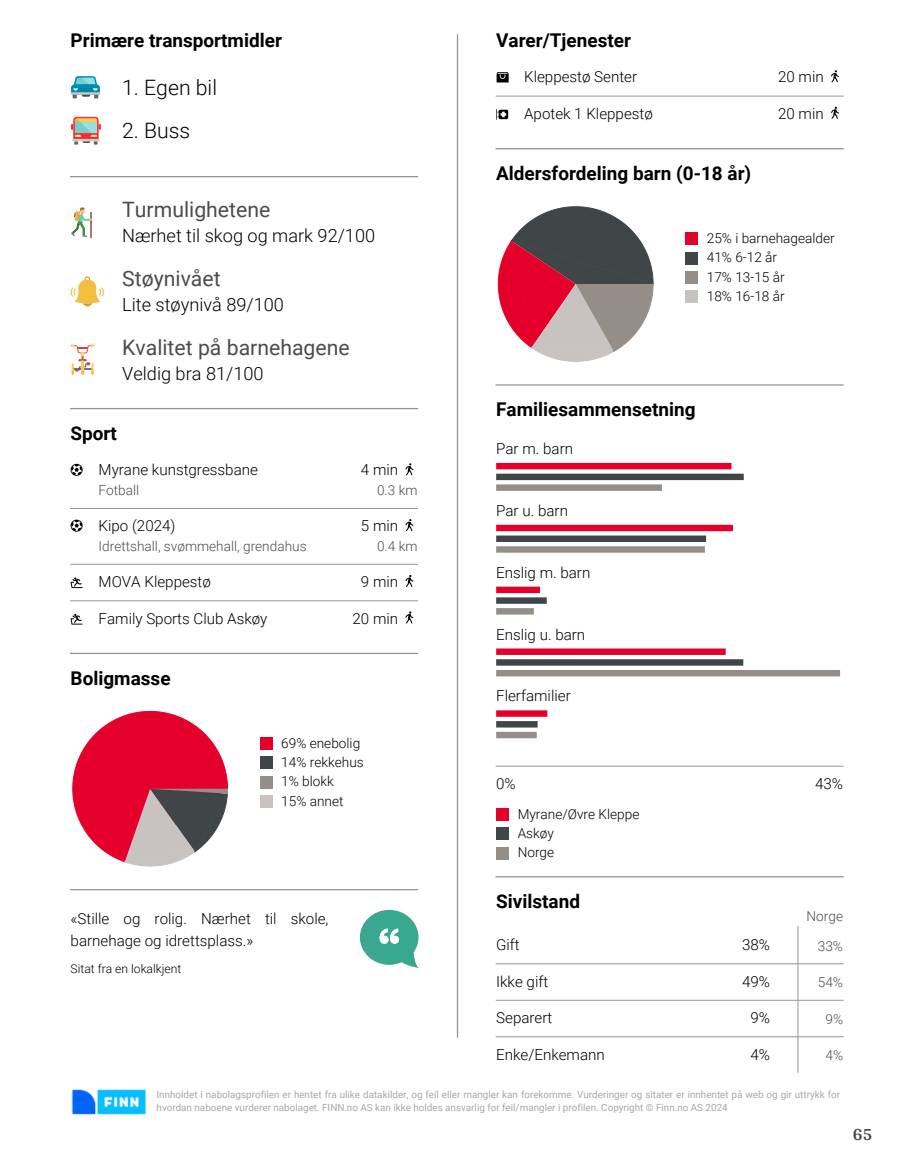
<style>
.page{position:relative;width:915px;height:1172px;background:#fff}
.page>*{position:absolute;margin:0;border:0;box-sizing:border-box;transform-origin:0 0}
.t1{font:21.15px "Roboto";color:#4c4c4c}
.t2{font:300 21.15px "Roboto";color:#000}
.t3{font:700 18.9px "Roboto";color:#000}
.t4{font:300 18.15px "Roboto";color:#000}
.t5{font:700 18px "Arya";color:#414749}
.t6{font:300 15.15px/21.5px "Roboto";color:#000}
.t7{font:300 13.65px/19.4px "Roboto";color:#000}
.t8{font:300 13.65px "Roboto";color:#4c4c4c}
.t9{font:300 12.15px "Roboto";color:#000}
.t10{font:9.9px/12.9px "Roboto";color:#a8a8a8}
</style>
<div class="page">
<hr style="left:456px;top:35px;width:2px;height:1002px;background:#939598">
<svg style="left:71px;top:76px;width:29px;height:22px"></svg>
<svg style="left:71px;top:117px;width:30px;height:28px"></svg>
<hr style="left:71px;top:176px;width:346px;height:1px;background:#939598">
<svg style="left:71px;top:207px;width:22px;height:30px"></svg>
<svg style="left:71px;top:276px;width:33px;height:30px"></svg>
<svg style="left:71px;top:345px;width:23px;height:30px"></svg>
<hr style="left:71px;top:408px;width:346px;height:1px;background:#939598">
<svg style="left:71px;top:464px;width:12px;height:12px"></svg>
<svg style="left:405px;top:463px;width:8px;height:12px"></svg>
<hr style="left:71px;top:508px;width:346px;height:1px;background:#939598">
<svg style="left:71px;top:520px;width:12px;height:12px"></svg>
<svg style="left:405px;top:519px;width:8px;height:12px"></svg>
<hr style="left:71px;top:564px;width:346px;height:1px;background:#939598">
<svg style="left:71px;top:577px;width:12px;height:11px"></svg>
<svg style="left:405px;top:575px;width:8px;height:12px"></svg>
<hr style="left:71px;top:600px;width:346px;height:1px;background:#939598">
<svg style="left:71px;top:614px;width:12px;height:11px"></svg>
<svg style="left:405px;top:611px;width:8px;height:12px"></svg>
<hr style="left:71px;top:653px;width:346px;height:1px;background:#939598">
<svg style="left:72px;top:711px;width:156px;height:156px"></svg>
<div style="left:260px;top:737px;width:12px;height:13px;background:#e4002b"></div>
<div style="left:260px;top:756px;width:12px;height:13px;background:#404548"></div>
<div style="left:260px;top:776px;width:12px;height:13px;background:#958e88"></div>
<div style="left:260px;top:795px;width:12px;height:13px;background:#c8c3c0"></div>
<hr style="left:71px;top:889px;width:346px;height:1px;background:#939598">
<svg style="left:360px;top:910px;width:58px;height:58px"></svg>
<svg style="left:496px;top:72px;width:12px;height:11px"></svg>
<svg style="left:831px;top:70px;width:7px;height:12px"></svg>
<hr style="left:496px;top:96px;width:346px;height:1px;background:#939598">
<svg style="left:496px;top:109px;width:12px;height:11px"></svg>
<svg style="left:831px;top:107px;width:7px;height:12px"></svg>
<hr style="left:496px;top:148px;width:346px;height:1px;background:#939598">
<svg style="left:497px;top:206px;width:156px;height:156px"></svg>
<div style="left:685px;top:232px;width:13px;height:13px;background:#e4002b"></div>
<div style="left:685px;top:252px;width:13px;height:13px;background:#404548"></div>
<div style="left:685px;top:271px;width:13px;height:13px;background:#958e88"></div>
<div style="left:685px;top:290px;width:13px;height:13px;background:#c8c3c0"></div>
<hr style="left:496px;top:384px;width:346px;height:2px;background:#939598">
<div style="left:496px;top:463px;width:235px;height:6px;background:#e4002b"></div>
<div style="left:496px;top:474px;width:247px;height:6px;background:#404548"></div>
<div style="left:496px;top:484px;width:165px;height:7px;background:#958e88"></div>
<div style="left:496px;top:525px;width:236px;height:6px;background:#e4002b"></div>
<div style="left:496px;top:535px;width:209px;height:7px;background:#404548"></div>
<div style="left:496px;top:546px;width:208px;height:7px;background:#958e88"></div>
<div style="left:496px;top:587px;width:44px;height:6px;background:#e4002b"></div>
<div style="left:496px;top:597px;width:50px;height:7px;background:#404548"></div>
<div style="left:496px;top:608px;width:37px;height:6px;background:#958e88"></div>
<div style="left:496px;top:648px;width:229px;height:7px;background:#e4002b"></div>
<div style="left:496px;top:659px;width:247px;height:7px;background:#404548"></div>
<div style="left:496px;top:670px;width:343px;height:6px;background:#958e88"></div>
<div style="left:496px;top:710px;width:51px;height:7px;background:#e4002b"></div>
<div style="left:496px;top:721px;width:41px;height:6px;background:#404548"></div>
<div style="left:496px;top:732px;width:40px;height:6px;background:#958e88"></div>
<hr style="left:496px;top:766px;width:346px;height:1px;background:#939598">
<div style="left:496px;top:808px;width:13px;height:13px;background:#e4002b"></div>
<div style="left:496px;top:827px;width:13px;height:13px;background:#404548"></div>
<div style="left:496px;top:847px;width:13px;height:12px;background:#958e88"></div>
<hr style="left:496px;top:876px;width:346px;height:1px;background:#939598">
<hr style="left:797px;top:926px;width:1px;height:146px;background:#939598">
<hr style="left:496px;top:963px;width:346px;height:1px;background:#939598">
<hr style="left:496px;top:1000px;width:346px;height:1px;background:#939598">
<hr style="left:496px;top:1036px;width:346px;height:1px;background:#939598">
<img style="left:71px;top:1089px;width:76px;height:26px">
<p class="t3" style="left:71px;top:27px;width:213px">Primære transportmidler</p>
<h1 class="t2" style="left:122px;top:73px;width:96px">1. Egen bil</h1>
<h1 class="t2" style="left:122px;top:116px;width:70px">2. Buss</h1>
<h1 class="t1" style="left:122px;top:195px;width:150px">Turmulighetene</h1>
<p class="t4" style="left:122px;top:223px;width:254px">Nærhet til skog og mark 92/100</p>
<h1 class="t1" style="left:122px;top:264px;width:100px">Støynivået</h1>
<p class="t4" style="left:122px;top:292px;width:163px">Lite støynivå 89/100</p>
<h1 class="t1" style="left:122px;top:332px;width:229px">Kvalitet på barnehagene</h1>
<p class="t4" style="left:122px;top:360px;width:143px">Veldig bra 81/100</p>
<p class="t3" style="left:71px;top:420px;width:48px">Sport</p>
<p class="t6" style="left:98px;top:459px;width:161px">Myrane kunstgressbane</p>
<p class="t6" style="left:361px;top:459px;width:39px">4 min</p>
<p class="t8" style="left:98px;top:481px;width:42px">Fotball</p>
<p class="t8" style="left:377px;top:481px;width:42px">0.3 km</p>
<p class="t6" style="left:98px;top:515px;width:78px">Kipo (2024)</p>
<p class="t6" style="left:361px;top:515px;width:39px">5 min</p>
<p class="t8" style="left:98px;top:537px;width:209px">Idrettshall, svømmehall, grendahus</p>
<p class="t8" style="left:377px;top:537px;width:42px">0.4 km</p>
<p class="t6" style="left:98px;top:570px;width:114px">MOVA Kleppestø</p>
<p class="t6" style="left:361px;top:570px;width:39px">9 min</p>
<p class="t6" style="left:98px;top:607px;width:170px">Family Sports Club Askøy</p>
<p class="t6" style="left:352px;top:607px;width:47px">20 min</p>
<p class="t3" style="left:71px;top:665px;width:101px">Boligmasse</p>
<p class="t3" style="left:496px;top:27px;width:136px">Varer/Tjenester</p>
<p class="t6" style="left:524px;top:66px;width:114px">Kleppestø Senter</p>
<p class="t6" style="left:777px;top:66px;width:47px">20 min</p>
<p class="t6" style="left:524px;top:102px;width:130px">Apotek 1 Kleppestø</p>
<p class="t6" style="left:777px;top:102px;width:47px">20 min</p>
<p class="t3" style="left:496px;top:160px;width:256px">Aldersfordeling barn (0-18 år)</p>
<p class="t7" style="left:706px;top:228px;width:129px">25% i barnehagealder<br>41% 6-12 år<br>17% 13-15 år<br>18% 16-18 år</p>
<p class="t3" style="left:496px;top:396px;width:201px">Familiesammensetning</p>
<p class="t6" style="left:496px;top:437px;width:78px">Par m. barn</p>
<p class="t6" style="left:496px;top:499px;width:73px">Par u. barn</p>
<p class="t6" style="left:496px;top:561px;width:96px">Enslig m. barn</p>
<p class="t6" style="left:496px;top:623px;width:91px">Enslig u. barn</p>
<p class="t6" style="left:496px;top:685px;width:76px">Flerfamilier</p>
<p class="t7" style="left:281px;top:733px;width:84px">69% enebolig<br>14% rekkehus<br>1% blokk<br>15% annet</p>
<p class="t6" style="left:496px;top:772px;width:21px">0%</p>
<p class="t6" style="left:814px;top:772px;width:29px">43%</p>
<p class="t7" style="left:517px;top:803px;width:123px">Myrane/Øvre Kleppe<br>Askøy<br>Norge</p>
<p class="t3" style="left:496px;top:888px;width:85px">Sivilstand</p>
<p class="t8" style="left:806px;top:906px;width:38px">Norge</p>
<p class="t6" style="left:496px;top:933px;width:25px">Gift</p>
<p class="t6" style="left:741px;top:933px;width:29px">38%</p>
<p class="t8" style="left:817px;top:936px;width:27px">33%</p>
<p class="t6" style="left:496px;top:970px;width:54px">Ikke gift</p>
<p class="t6" style="left:741px;top:970px;width:29px">49%</p>
<p class="t8" style="left:817px;top:973px;width:27px">54%</p>
<p class="t6" style="left:496px;top:1006px;width:58px">Separert</p>
<p class="t6" style="left:750px;top:1006px;width:21px">9%</p>
<p class="t8" style="left:825px;top:1009px;width:19px">9%</p>
<p class="t6" style="left:496px;top:1043px;width:110px">Enke/Enkemann</p>
<p class="t6" style="left:750px;top:1043px;width:21px">4%</p>
<p class="t8" style="left:825px;top:1046px;width:19px">4%</p>
<p class="t10" style="left:156px;top:1087px;width:684px">Innholdet i nabolagsprofilen er hentet fra ulike datakilder, og feil eller mangler kan forekomme. Vurderinger og sitater er innhentet på web og gir uttrykk for hvordan naboene vurderer nabolaget. FINN.no AS kan ikke holdes ansvarlig for feil/mangler i profilen. Copyright © Finn.no AS 2024</p>
<p class="t6" style="left:71px;top:907px;width:259px">«Stille og rolig. Nærhet til skole, barnehage og idrettsplass.»</p>
<p class="t9" style="left:71px;top:960px;width:112px">Sitat fra en lokalkjent</p>
<p class="t5" style="left:852px;top:1123px;width:21px">65</p>
</div>
